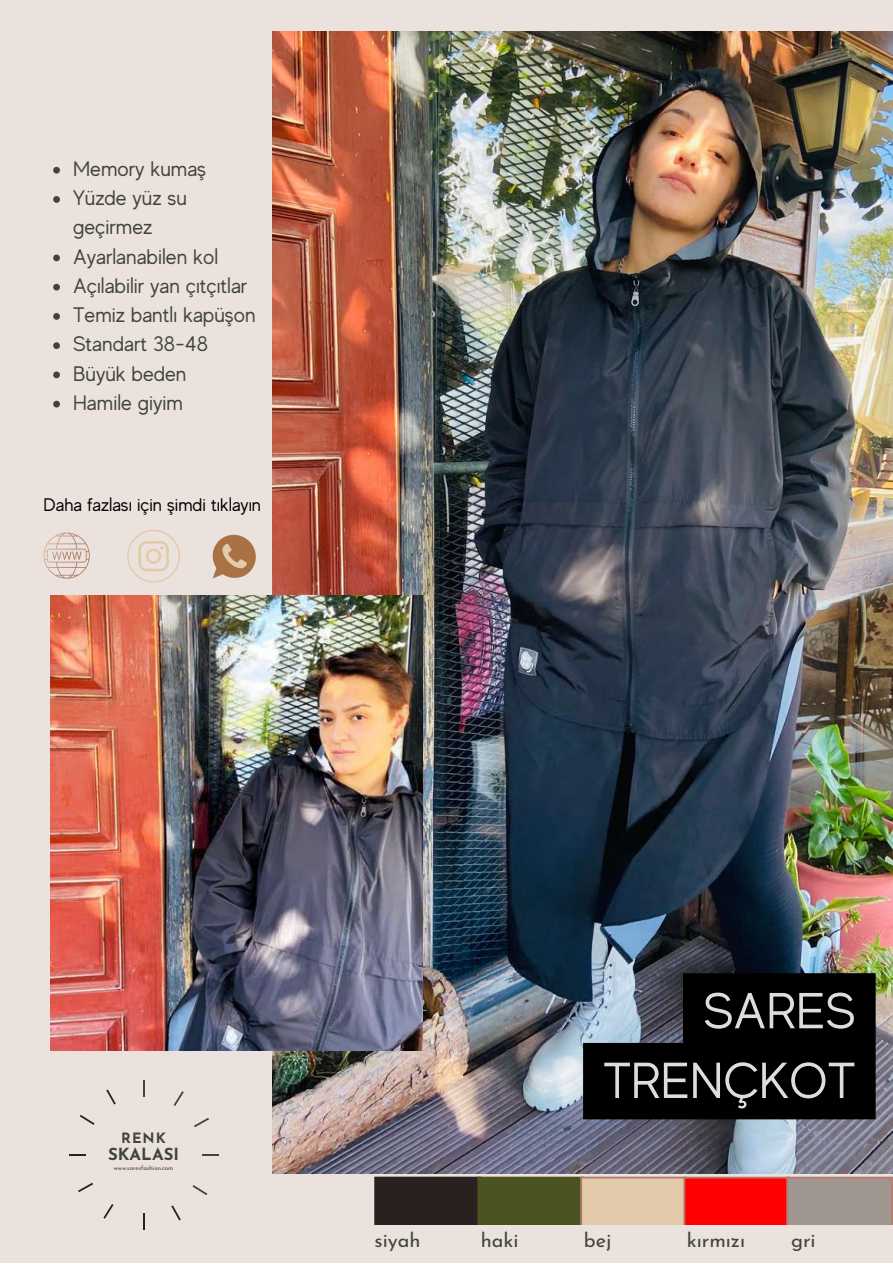
<style>
.page{position:relative;width:893px;height:1264px;background:#fff}
.page>*{position:absolute;margin:0;border:0;box-sizing:border-box;transform-origin:0 0}
.t1{font:50.55px/69.8px "MADE Evolve Sans";color:#ddd;text-align:right}
.t2{font:21px/29.2px "MADE Evolve Sans";color:#40443f}
.t3{font:19.95px "Josefin Sans";color:#40443f}
.t4{font:18.15px "MADE Evolve Sans";color:#000}
.t5{font:700 16.65px "Josefin Sans";color:#40443f}
.t6{font:700 14.25px "Josefin Sans";color:#40443f}
.t7{font:6px "Josefin Sans";color:#40443f}
</style>
<div class="page">
<div style="left:0;top:0;width:892px;height:1262px;background:#ebe2dd"></div>
<img style="left:272px;top:32px;width:620px;height:1141px">
<img style="left:50px;top:595px;width:372px;height:455px">
<svg style="left:374px;top:1176px;width:518px;height:49px;background:#97604e"></svg>
<svg style="left:143px;top:1213px;width:1px;height:16px"></svg>
<svg style="left:143px;top:1080px;width:1px;height:16px"></svg>
<svg style="left:69px;top:1154px;width:16px;height:1px"></svg>
<svg style="left:202px;top:1154px;width:16px;height:1px"></svg>
<svg style="left:103px;top:1204px;width:11px;height:14px"></svg>
<svg style="left:173px;top:1091px;width:11px;height:15px"></svg>
<svg style="left:80px;top:1115px;width:15px;height:9px"></svg>
<svg style="left:192px;top:1185px;width:15px;height:10px"></svg>
<svg style="left:78px;top:1183px;width:15px;height:9px"></svg>
<svg style="left:194px;top:1118px;width:15px;height:9px"></svg>
<svg style="left:106px;top:1089px;width:10px;height:15px"></svg>
<svg style="left:171px;top:1205px;width:10px;height:15px"></svg>
<svg style="left:583px;top:973px;width:292px;height:146px;background:#141619"></svg>
<svg style="left:53px;top:167px;width:7px;height:7px"></svg>
<svg style="left:53px;top:196px;width:7px;height:7px"></svg>
<svg style="left:53px;top:254px;width:7px;height:7px"></svg>
<svg style="left:53px;top:284px;width:7px;height:6px"></svg>
<svg style="left:53px;top:313px;width:7px;height:7px"></svg>
<svg style="left:53px;top:342px;width:7px;height:7px"></svg>
<svg style="left:53px;top:371px;width:7px;height:7px"></svg>
<svg style="left:53px;top:401px;width:7px;height:6px"></svg>
<svg style="left:44px;top:532px;width:46px;height:46px"></svg>
<svg style="left:127px;top:530px;width:53px;height:52px"></svg>
<svg style="left:212px;top:534px;width:44px;height:45px"></svg>
<p class="t2" style="left:73px;top:154px;width:184px">Memory kumaş<br>Yüzde yüz su geçirmez<br>Ayarlanabilen kol<br>Açılabilir yan çıtçıtlar<br>Temiz bantlı kapüşon<br>Standart 38-48<br>Büyük beden<br>Hamile giyim</p>
<p class="t4" style="left:44px;top:494px;width:219px">Daha fazlası için şimdi tıklayın</p>
<p class="t6" style="left:121px;top:1131px;width:46px">RENK</p>
<p class="t5" style="left:108px;top:1147px;width:72px">SKALASI</p>
<p class="t7" style="left:114px;top:1165px;width:61px">www.saresfashion.com</p>
<h1 class="t1" style="left:603px;top:976px;width:253px">SARES<br>TRENÇKOT</h1>
<p class="t3" style="left:374px;top:1231px;width:47px">siyah</p>
<p class="t3" style="left:480px;top:1231px;width:37px">haki</p>
<p class="t3" style="left:584px;top:1231px;width:29px">bej</p>
<p class="t3" style="left:686px;top:1231px;width:60px">kırmızı</p>
<p class="t3" style="left:791px;top:1231px;width:23px">gri</p>
</div>
